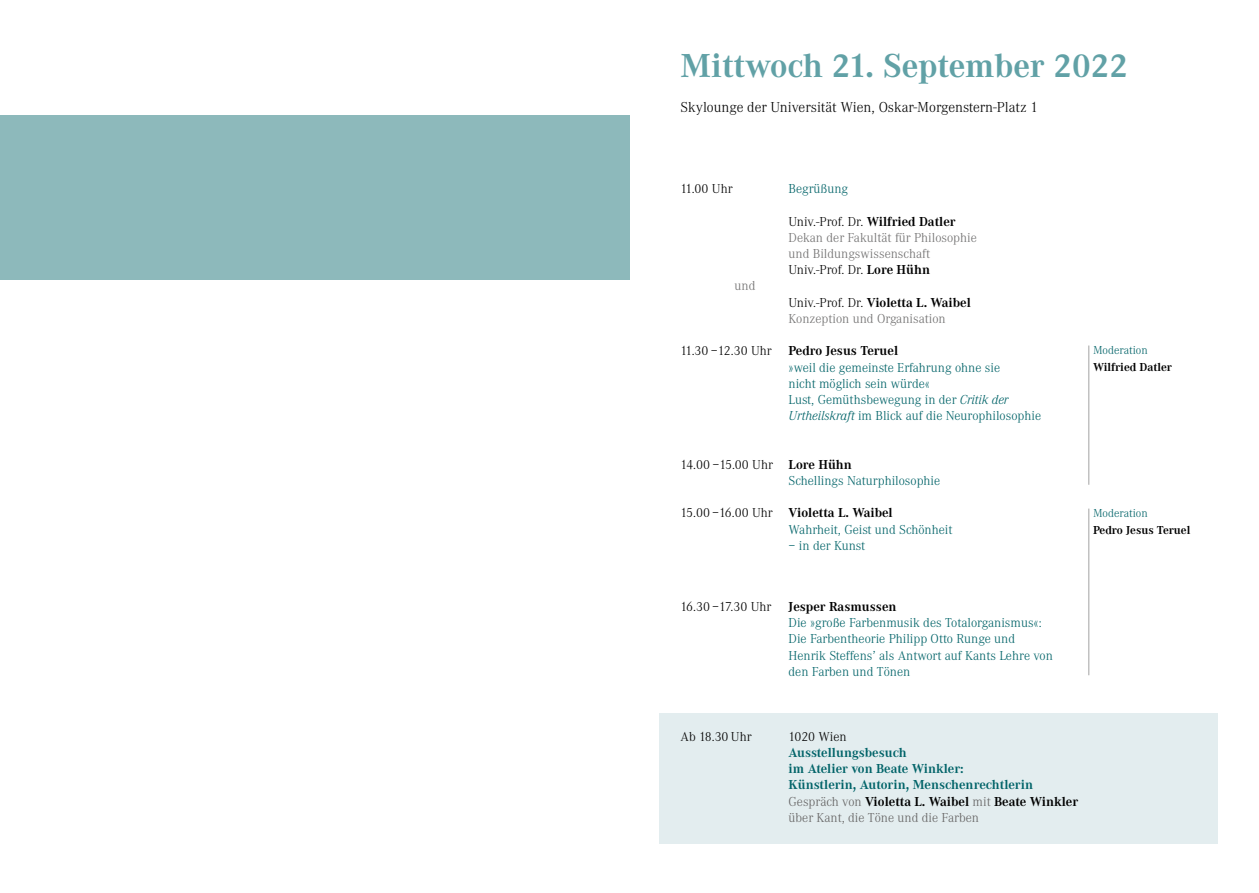
<style>
.page{position:relative;width:1259px;height:893px;background:#fff}
.page>*{position:absolute;margin:0;border:0;box-sizing:border-box;transform-origin:0 0}
.t1{font:700 34.5px "Corporate A";color:#61a1a6}
.t2{font:300 15px "Corporate A";color:#000}
.t3{font:300 13.5px/16.2px "Corporate A";color:#006368}
.t4{font:300 13.5px/16.2px "Corporate A";color:#706f6f}
.t5{font:700 13.5px/16.2px "Corporate A";color:#006368}
.t6{font:300 13.5px "Corporate A";color:#000}
.t7{font:700 13.5px "Corporate A";color:#000}
.t8{font:700 12px "Corporate A";color:#000}
.t9{font:300 12px "Corporate A";color:#006368}
.s1{color:#000}
.s2{font-weight:700;color:#000}
.s3{font-style:italic}
.s4{font-weight:300;color:#646363}
</style>
<div class="page">
<div style="left:659px;top:713px;width:558px;height:131px;background:#e3edef"></div>
<div style="left:0;top:115px;width:629px;height:165px;background:#8db9bb"></div>
<hr style="left:1088px;top:345px;width:1px;height:140px;background:#000">
<hr style="left:1088px;top:509px;width:1px;height:166px;background:#000">
<h1 class="t1" style="left:680px;top:47px;width:449px">Mittwoch 21. September 2022</h1>
<p class="t2" style="left:680px;top:99px;width:359px">Skylounge der Universität Wien, Oskar-Morgenstern-Platz 1</p>
<p class="t6" style="left:680px;top:181px;width:54px">11.00 Uhr</p>
<p class="t3" style="left:788px;top:181px;width:61px">Begrüßung</p>
<p class="t4" style="left:788px;top:213px;width:190px"><span class="s1">Univ.-Prof. Dr.</span> <span class="s2">Wilfried Datler<br></span>Dekan der Fakultät für Philosophie und Bildungswissenschaft<br><span class="s1">Univ.-Prof. Dr.</span> <span class="s2">Lore Hühn</span></p>
<p class="t4" style="left:734px;top:278px;width:22px">und</p>
<p class="t4" style="left:788px;top:294px;width:184px"><span class="s1">Univ.-Prof. Dr.</span> <span class="s2">Violetta L. Waibel<br></span>Konzeption und Organisation</p>
<p class="t3" style="left:788px;top:343px;width:254px;text-indent:-108px"><span class="s1">11.30 –12.30 Uhr</span> <span class="s2">Pedro Jesus Teruel<br></span>»weil die gemeinste Erfahrung ohne sie<br>nicht möglich sein würde«<br>Lust, Gemüthsbewegung in der <span class="s3">Critik der Urtheilskraft</span> im Blick auf die Neurophilosophie</p>
<p class="t3" style="left:788px;top:456px;width:153px;text-indent:-108px"><span class="s1">14.00 –15.00 Uhr</span> <span class="s2">Lore Hühn<br></span>Schellings Naturphilosophie</p>
<p class="t3" style="left:788px;top:505px;width:165px;text-indent:-108px"><span class="s1">15.00 –16.00 Uhr</span> <span class="s2">Violetta L. Waibel<br></span>Wahrheit, Geist und Schönheit</p>
<p class="t3" style="left:788px;top:537px;width:78px">– in der Kunst</p>
<p class="t6" style="left:680px;top:599px;width:92px">16.30 –17.30 Uhr</p>
<p class="t7" style="left:788px;top:599px;width:109px">Jesper Rasmussen</p>
<p class="t3" style="left:788px;top:615px;width:266px">Die »große Farbenmusik des Totalorganismus«:<br>Die Farbentheorie Philipp Otto Runge und Henrik Steffens’ als Antwort auf Kants Lehre von den Farben und Tönen</p>
<p class="t9" style="left:1093px;top:344px;width:56px">Moderation</p>
<p class="t8" style="left:1093px;top:360px;width:80px">Wilfried Datler</p>
<p class="t9" style="left:1093px;top:507px;width:56px">Moderation</p>
<p class="t8" style="left:1093px;top:523px;width:99px">Pedro Jesus Teruel</p>
<p class="t6" style="left:680px;top:729px;width:73px">Ab 18.30 Uhr</p>
<p class="t6" style="left:788px;top:729px;width:60px">1020 Wien</p>
<p class="t5" style="left:788px;top:745px;width:291px">Ausstellungsbesuch<br>im Atelier von Beate Winkler:<br>Künstlerin, Autorin, Menschenrechtlerin <span class="s4">Gespräch von</span> <span class="s1">Violetta L. Waibel</span> <span class="s4">mit</span> <span class="s1">Beate Winkler </span><span class="s4">über Kant, die Töne und die Farben</span></p>
</div>
